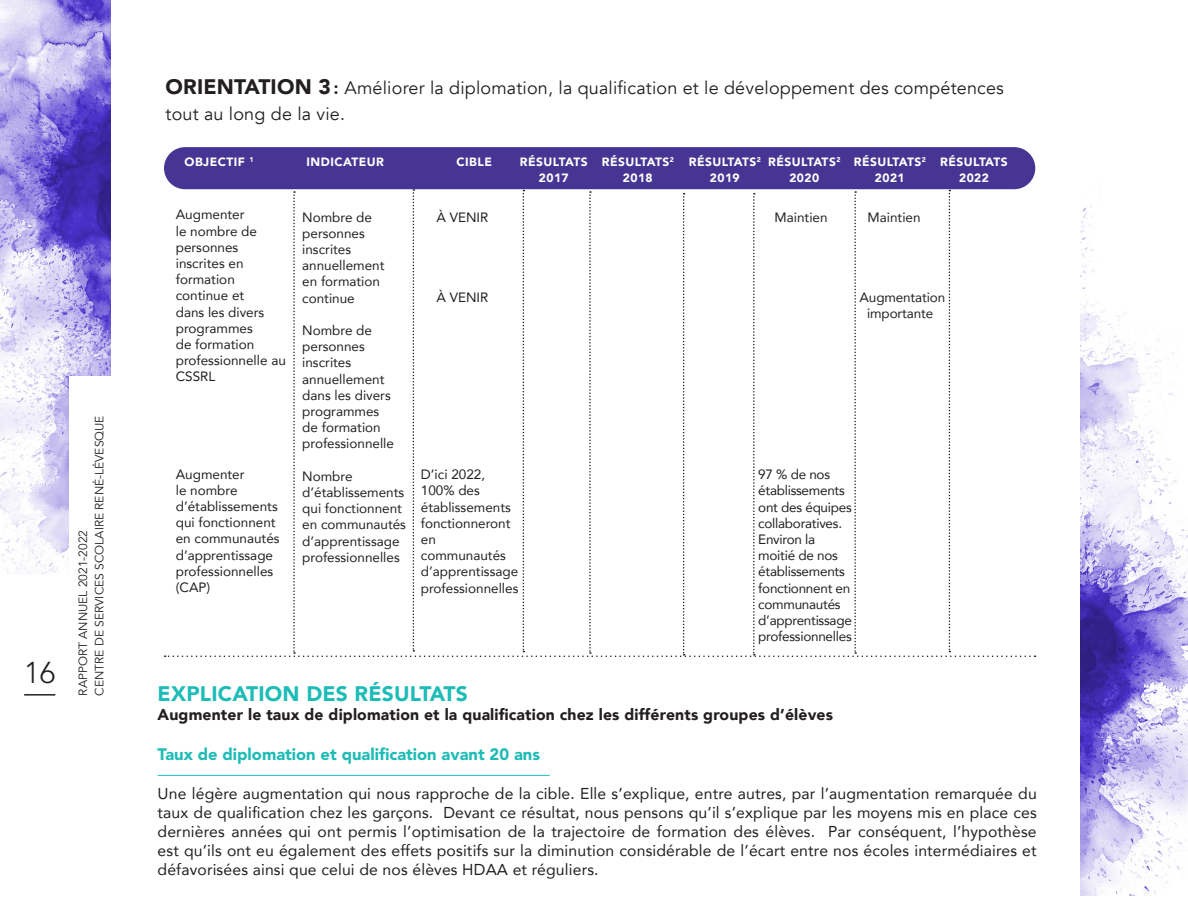
<style>
.page{position:relative;width:1188px;height:918px;background:#fff}
.page>*{position:absolute;margin:0;border:0;box-sizing:border-box;transform-origin:0 0}
.TEXTES{font:300 30px "Avenir LT Std";color:#231f20}
.t1{font:900 21px "Avenir";letter-spacing:.01em;color:#1dbcb6}
.t2{font:18px/25.2px "Avenir";letter-spacing:.01em;color:#231f20}
.t3{font:900 16.5px "Avenir LT Std";color:#1dbcb6}
.t4{font:15.75px/18.9px "Avenir";letter-spacing:.01em;color:#231f20;text-align:justify}
.t5{font:900 15.75px "Avenir";letter-spacing:.01em;color:#231f20}
.t6{font:13.5px/16.2px "Avenir";color:#231f20}
.t7{font:13.5px/16.2px "Avenir";letter-spacing:-.02em;color:#231f20}
.t8{font:900 12px/16.5px "Avenir";letter-spacing:.04em;color:#fff}
.t9{font:12px/16.5px "Avenir";color:#231f20}
.s1{font-weight:900;font-size:21px}
.s2{font-weight:800}
</style>
<div class="page">
<img style="left:0;top:0;width:111px;height:575px">
<img style="left:1080px;top:205px;width:108px;height:690px">
<div style="left:69px;top:376px;width:43px;height:320px;background:#fff"></div>
<hr style="left:24px;top:694px;width:31px;height:2px;background:#231f20">
<div style="left:164px;top:147px;width:871px;height:42px;background:#473594;border-radius:21px"></div>
<svg style="left:165px;top:189px;width:871px;height:468px"></svg>
<hr style="left:158px;top:775px;width:392px;height:1px;background:#1dbcb6">
<p class="TEXTES" style="left:24px;top:655px;width:33px">16</p>
<p class="t9" style="left:75px;top:696px;width:282px;rotate:-90deg">RAPPORT ANNUEL 2021-2022<br>CENTRE DE SERVICES SCOLAIRE RENÉ-LÉVESQUE</p>
<p class="t2" style="left:166px;top:76px;width:840px"><span class="s1">ORIENTATION 3</span><span class="s2">:</span> Améliorer la diplomation, la qualification et le développement des compétences tout au long de la vie.</p>
<p class="t8" style="left:185px;top:153px;width:71px">OBJECTIF <sup>1</sup></p>
<p class="t8" style="left:307px;top:153px;width:79px">INDICATEUR</p>
<p class="t8" style="left:457px;top:153px;width:37px">CIBLE</p>
<p class="t8" style="left:539px;top:153px;width:470px;text-indent:-19px">RÉSULTATS RÉSULTATS<sup>2</sup> RÉSULTATS<sup>2</sup> RÉSULTATS<sup>2</sup> RÉSULTATS<sup>2</sup> RÉSULTATS<br>2017</p>
<p class="t8" style="left:623px;top:170px;width:31px">2018</p>
<p class="t8" style="left:710px;top:170px;width:31px">2019</p>
<p class="t8" style="left:789px;top:170px;width:31px">2020</p>
<p class="t8" style="left:875px;top:170px;width:31px">2021</p>
<p class="t8" style="left:959px;top:170px;width:31px">2022</p>
<p class="t6" style="left:176px;top:206px;width:112px">Augmenter<br>le nombre de personnes inscrites en formation continue et<br>dans les divers programmes<br>de formation professionnelle au<br>CSSRL</p>
<p class="t6" style="left:176px;top:465px;width:105px">Augmenter<br>le nombre d’établissements qui fonctionnent en communautés d’apprentissage professionnelles (CAP)</p>
<p class="t6" style="left:437px;top:209px;width:53px">À VENIR</p>
<p class="t6" style="left:775px;top:209px;width:55px">Maintien</p>
<p class="t6" style="left:868px;top:209px;width:55px">Maintien</p>
<p class="t6" style="left:302px;top:209px;width:84px">Nombre de personnes inscrites annuellement en formation continue</p>
<p class="t6" style="left:302px;top:322px;width:93px">Nombre de personnes inscrites annuellement dans les divers programmes de formation professionnelle</p>
<p class="t6" style="left:302px;top:468px;width:105px">Nombre d’établissements qui fonctionnent en communautés d’apprentissage professionnelles</p>
<p class="t6" style="left:421px;top:466px;width:99px">D’ici 2022,<br>100% des établissements fonctionneront en communautés d’apprentissage professionnelles</p>
<p class="t7" style="left:758px;top:466px;width:95px">97 % de nos établissements ont des équipes collaboratives.</p>
<p class="t6" style="left:437px;top:289px;width:53px">À VENIR</p>
<p class="t6" style="left:860px;top:289px;width:87px">Augmentation</p>
<p class="t6" style="left:425px;top:290px;width:53px">À VENIR</p>
<p class="t6" style="left:868px;top:290px;width:55px">Maintien</p>
<p class="t6" style="left:867px;top:305px;width:68px">importante</p>
<p class="t7" style="left:758px;top:531px;width:95px">Environ la moitié de nos établissements fonctionnent en communautés d’apprentissage professionnelles</p>
<p class="t1" style="left:158px;top:676px;width:312px">EXPLICATION DES RÉSULTATS</p>
<p class="t5" style="left:158px;top:701px;width:677px">Augmenter le taux de diplomation et la qualification chez les différents groupes d’élèves</p>
<p class="t3" style="left:158px;top:745px;width:384px">Taux de diplomation et qualification avant 20 ans</p>
<p class="t4" style="left:158px;top:784px;width:881px">Une légère augmentation qui nous rapproche de la cible. Elle s’explique, entre autres, par l’augmentation remarquée du taux de qualification chez les garçons. Devant ce résultat, nous pensons qu’il s’explique par les moyens mis en place ces dernières années qui ont permis l’optimisation de la trajectoire de formation des élèves. Par conséquent, l’hypothèse est qu’ils ont eu également des effets positifs sur la diminution considérable de l’écart entre nos écoles intermédiaires et défavorisées ainsi que celui de nos élèves HDAA et réguliers.</p>
</div>
